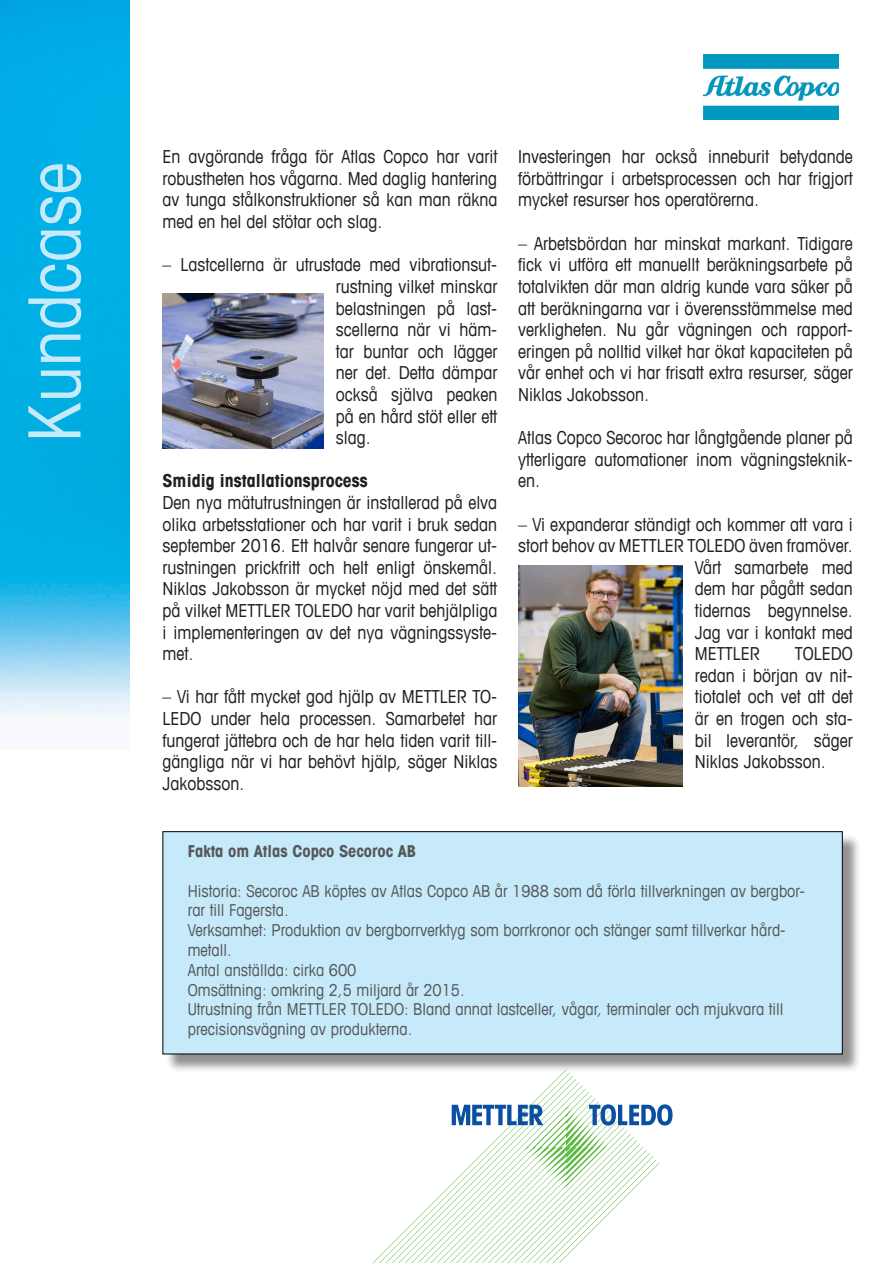
<style>
.page{position:relative;width:893px;height:1263px;background:#fff}
.page>*{position:absolute;margin:0;border:0;box-sizing:border-box;transform-origin:0 0}
.t1{font:condensed 72px "Avant Garde Com";color:#c6eafa}
.t2{font:condensed 18px/21.6px "Avant Garde Com";color:#231f20;text-align:justify}
.t3{font:700 condensed 18px "Avant Garde Com";color:#231f20}
.t4{font:condensed 16.5px/19.8px "Avant Garde Com";color:#57585a}
.t5{font:700 condensed 16.5px "Avant Garde Com";color:#57585a}
</style>
<div class="page">
<img style="left:0;top:0;width:130px;height:723px">
<svg style="left:373px;top:1073px;width:299px;height:190px"></svg>
<div style="left:165px;top:834px;width:696px;height:239px;background:#231f20;opacity:.5"></div>
<div style="left:163px;top:831px;width:679px;height:223px;background:#c6eafa;border:1px solid #000"></div>
<img style="left:704px;top:54px;width:135px;height:65px">
<img style="left:163px;top:293px;width:160px;height:156px">
<img style="left:518px;top:565px;width:164px;height:221px">
<p class="t1" style="left:10px;top:442px;width:281px;rotate:-90deg">Kundcase</p>
<p class="t2" style="left:163px;top:146px;width:336px">En avgörande fråga för Atlas Copco har varit robustheten hos vågarna. Med daglig hantering av tunga stålkonstruktioner så kan man räkna med en hel del stötar och slag.</p>
<p class="t2" style="left:336px;top:254px;width:163px;text-indent:-173px">– Lastcellerna är utrustade med vibrationsut&shy;rustning vilket minskar belastningen på last&shy;scellerna när vi häm&shy;tar buntar och lägger ner det. Detta dämpar också själva peaken på en hård stöt eller ett slag.</p>
<p class="t3" style="left:163px;top:469px;width:207px">Smidig installationsprocess</p>
<p class="t2" style="left:163px;top:491px;width:336px">Den nya mätutrustningen är installerad på elva olika arbetsstationer och har varit i bruk sedan september 2016. Ett halvår senare fungerar ut&shy;rustningen prickfritt och helt enligt önskemål.<br>Niklas Jakobsson är mycket nöjd med det sätt på vilket METTLER TOLEDO har varit behjälpliga i implementeringen av det nya vägningssyste&shy;met.</p>
<p class="t2" style="left:163px;top:686px;width:336px">– Vi har fått mycket god hjälp av METTLER TO-LEDO under hela processen. Samarbetet har fungerat jättebra och de har hela tiden varit till&shy;gängliga när vi har behövt hjälp, säger Niklas Jakobsson.</p>
<p class="t2" style="left:518px;top:146px;width:336px">Investeringen har också inneburit betydande förbättringar i arbetsprocessen och har frigjort mycket resurser hos operatörerna.</p>
<p class="t2" style="left:518px;top:232px;width:336px">– Arbetsbördan har minskat markant. Tidigare fick vi utföra ett manuellt beräkningsarbete på totalvikten där man aldrig kunde vara säker på att beräkningarna var i överensstämmelse med verkligheten. Nu går vägningen och rapport&shy;eringen på nolltid vilket har ökat kapaciteten på vår enhet och vi har frisatt extra resurser, säger Niklas Jakobsson.</p>
<p class="t2" style="left:518px;top:426px;width:336px">Atlas Copco Secoroc har långtgående planer på ytterligare automationer inom vägningsteknik&shy;en.</p>
<p class="t2" style="left:518px;top:513px;width:336px">– Vi expanderar ständigt och kommer att vara i</p>
<p class="t2" style="left:518px;top:534px;width:336px">stort behov av METTLER TOLEDO även framöver.</p>
<p class="t2" style="left:695px;top:556px;width:159px">Vårt samarbete med</p>
<p class="t2" style="left:695px;top:578px;width:159px">dem har pågått sedan</p>
<p class="t2" style="left:695px;top:599px;width:160px">tidernas begynnelse.</p>
<p class="t2" style="left:695px;top:621px;width:160px">Jag var i kontakt med</p>
<p class="t2" style="left:695px;top:642px;width:66px">METTLER</p>
<p class="t2" style="left:695px;top:642px;width:160px;text-indent:100px">TOLEDO redan i början av nit&shy;tiotalet och vet att det är en trogen och sta&shy;bil leverantör, säger Niklas Jakobsson.</p>
<p class="t5" style="left:188px;top:840px;width:230px">Fakta om Atlas Copco Secoroc AB</p>
<p class="t4" style="left:188px;top:880px;width:619px">Historia: Secoroc AB köptes av Atlas Copco AB år 1988 som då förla tillverkningen av bergbor&shy;rar till Fagersta.</p>
<p class="t4" style="left:188px;top:920px;width:599px">Verksamhet: Produktion av bergborrverktyg som borrkronor och stänger samt tillverkar hård&shy;metall.</p>
<p class="t4" style="left:188px;top:960px;width:170px">Antal anställda: cirka 600</p>
<p class="t4" style="left:188px;top:979px;width:278px">Omsättning: omkring 2,5 miljard år 2015.</p>
<p class="t4" style="left:188px;top:999px;width:597px">Utrustning från METTLER TOLEDO: Bland annat lastceller, vågar, terminaler och mjukvara till precisionsvägning av produkterna.</p>
</div>
